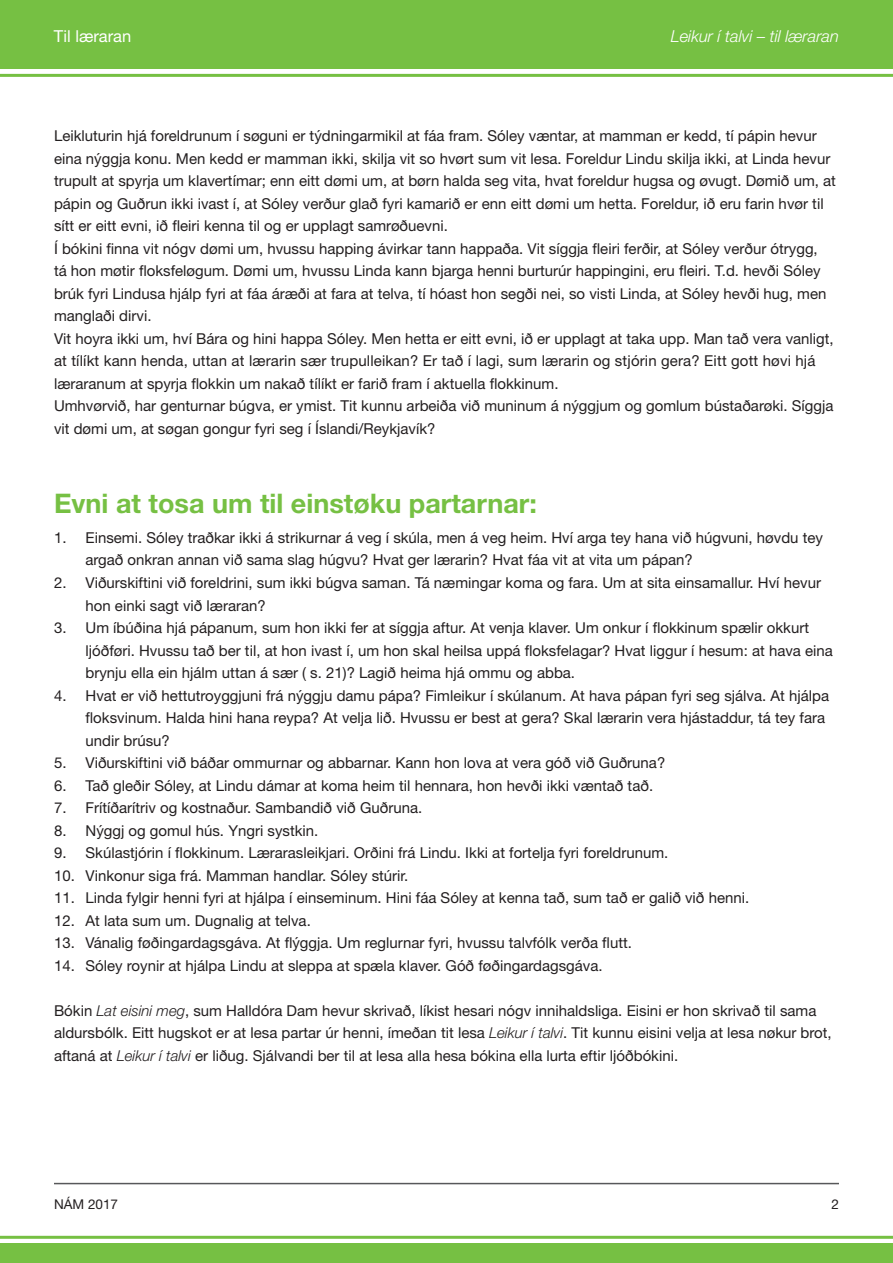
<style>
.page{position:relative;width:893px;height:1263px;background:#fff}
.page>*{position:absolute;margin:0;border:0;box-sizing:border-box;transform-origin:0 0}
.t1{font:700 27px "Helvetica Neue LT Std";color:#76c043}
.t2{font:italic 300 16.5px "Helvetica Neue LT Std";color:#fff}
.t3{font:16.5px "Helvetica Neue LT Std";color:#fff}
.t4{font:15px/22.5px "Helvetica Neue LT Std";color:#231f20}
.t5{font:13.5px "Helvetica Neue LT Std";color:#231f20}
.s1{font-weight:300;font-style:italic}
</style>
<div class="page">
<div style="left:0;top:0;width:893px;height:68px;background:#76c043"></div>
<hr style="left:0;top:74px;width:893px;height:3px;background:#76c043">
<hr style="left:54px;top:1183px;width:785px;height:1px;background:#57585a">
<div style="left:0;top:1244px;width:893px;height:19px;background:#76c043"></div>
<hr style="left:0;top:1236px;width:893px;height:3px;background:#76c043">
<p class="t3" style="left:54px;top:27px;width:79px">Til læraran</p>
<p class="t2" style="left:671px;top:27px;width:170px">Leikur í talvi – til læraran</p>
<p class="t4" style="left:54px;top:125px;width:783px">Leikluturin hjá foreldrunum í søguni er týdningarmikil at fáa fram. Sóley væntar, at mamman er kedd, tí pápin hevur eina nýggja konu. Men kedd er mamman ikki, skilja vit so hvørt sum vit lesa. Foreldur Lindu skilja ikki, at Linda hevur trupult at spyrja um klavertímar; enn eitt dømi um, at børn halda seg vita, hvat foreldur hugsa og øvugt. Dømið um, at pápin og Guðrun ikki ivast í, at Sóley verður glað fyri kamarið er enn eitt dømi um hetta. Foreldur, ið eru farin hvør til sítt er eitt evni, ið fleiri kenna til og er upplagt samrøðuevni.<br>Í bókini finna vit nógv dømi um, hvussu happing ávirkar tann happaða. Vit síggja fleiri ferðir, at Sóley verður ótrygg,<br>tá hon møtir floksfeløgum. Dømi um, hvussu Linda kann bjarga henni burturúr happingini, eru fleiri. T.d. hevði Sóley brúk fyri Lindusa hjálp fyri at fáa áræði at fara at telva, tí hóast hon segði nei, so visti Linda, at Sóley hevði hug, men manglaði dirvi.<br>Vit hoyra ikki um, hví Bára og hini happa Sóley. Men hetta er eitt evni, ið er upplagt at taka upp. Man tað vera vanligt, at tílíkt kann henda, uttan at lærarin sær trupulleikan? Er tað í lagi, sum lærarin og stjórin gera? Eitt gott høvi hjá læraranum at spyrja flokkin um nakað tílíkt er farið fram í aktuella flokkinum.<br>Umhvørvið, har genturnar búgva, er ymist. Tit kunnu arbeiða við muninum á nýggjum og gomlum bústaðarøki. Síggja vit dømi um, at søgan gongur fyri seg í Íslandi/Reykjavík?</p>
<h1 class="t1" style="left:54px;top:486px;width:484px">Evni at tosa um til einstøku partarnar:</h1>
<p class="t4" style="left:86px;top:526px;width:739px;text-indent:-32px">1. Einsemi. Sóley traðkar ikki á strikurnar á veg í skúla, men á veg heim. Hví arga tey hana við húgvuni, høvdu tey argað onkran annan við sama slag húgvu? Hvat ger lærarin? Hvat fáa vit at vita um pápan?</p>
<p class="t4" style="left:86px;top:571px;width:737px;text-indent:-32px">2. Viðurskiftini við foreldrini, sum ikki búgva saman. Tá næmingar koma og fara. Um at sita einsamallur. Hví hevur hon einki sagt við læraran?</p>
<p class="t4" style="left:86px;top:616px;width:749px;text-indent:-32px">3. Um íbúðina hjá pápanum, sum hon ikki fer at síggja aftur. At venja klaver. Um onkur í flokkinum spælir okkurt ljóðføri. Hvussu tað ber til, at hon ivast í, um hon skal heilsa uppá floksfelagar? Hvat liggur í hesum: at hava eina brynju ella ein hjálm uttan á sær ( s. 21)? Lagið heima hjá ommu og abba.</p>
<p class="t4" style="left:86px;top:684px;width:745px;text-indent:-32px">4. Hvat er við hettutroyggjuni frá nýggju damu pápa? Fimleikur í skúlanum. At hava pápan fyri seg sjálva. At hjálpa floksvinum. Halda hini hana reypa? At velja lið. Hvussu er best at gera? Skal lærarin vera hjástaddur, tá tey fara undir brúsu?</p>
<p class="t4" style="left:54px;top:751px;width:613px">5. Viðurskiftini við báðar ommurnar og abbarnar. Kann hon lova at vera góð við Guðruna?</p>
<p class="t4" style="left:54px;top:774px;width:601px">6. Tað gleðir Sóley, at Lindu dámar at koma heim til hennara, hon hevði ikki væntað tað.</p>
<p class="t4" style="left:54px;top:796px;width:370px">7. Frítíðarítriv og kostnaður. Sambandið við Guðruna.</p>
<p class="t4" style="left:54px;top:819px;width:266px">8. Nýggj og gomul hús. Yngri systkin.</p>
<p class="t4" style="left:54px;top:841px;width:616px">9. Skúlastjórin í flokkinum. Lærarasleikjari. Orðini frá Lindu. Ikki at fortelja fyri foreldrunum.</p>
<p class="t4" style="left:54px;top:864px;width:356px">10. Vinkonur siga frá. Mamman handlar. Sóley stúrir.</p>
<p class="t4" style="left:54px;top:886px;width:697px">11. Linda fylgir henni fyri at hjálpa í einseminum. Hini fáa Sóley at kenna tað, sum tað er galið við henni.</p>
<p class="t4" style="left:54px;top:909px;width:258px">12. At lata sum um. Dugnalig at telva.</p>
<p class="t4" style="left:54px;top:931px;width:579px">13. Vánalig føðingardagsgáva. At flýggja. Um reglurnar fyri, hvussu talvfólk verða flutt.</p>
<p class="t4" style="left:54px;top:954px;width:550px">14. Sóley roynir at hjálpa Lindu at sleppa at spæla klaver. Góð føðingardagsgáva.</p>
<p class="t4" style="left:54px;top:999px;width:779px">Bókin <span class="s1">Lat eisini meg</span>, sum Halldóra Dam hevur skrivað, líkist hesari nógv innihaldsliga. Eisini er hon skrivað til sama aldursbólk. Eitt hugskot er at lesa partar úr henni, ímeðan tit lesa <span class="s1">Leikur í talvi</span>. Tit kunnu eisini velja at lesa nøkur brot, aftaná at <span class="s1">Leikur í talvi</span> er liðug. Sjálvandi ber til at lesa alla hesa bókina ella lurta eftir ljóðbókini.</p>
<p class="t5" style="left:54px;top:1196px;width:66px">NÁM 2017</p>
<p class="t5" style="left:831px;top:1196px;width:9px">2</p>
</div>
